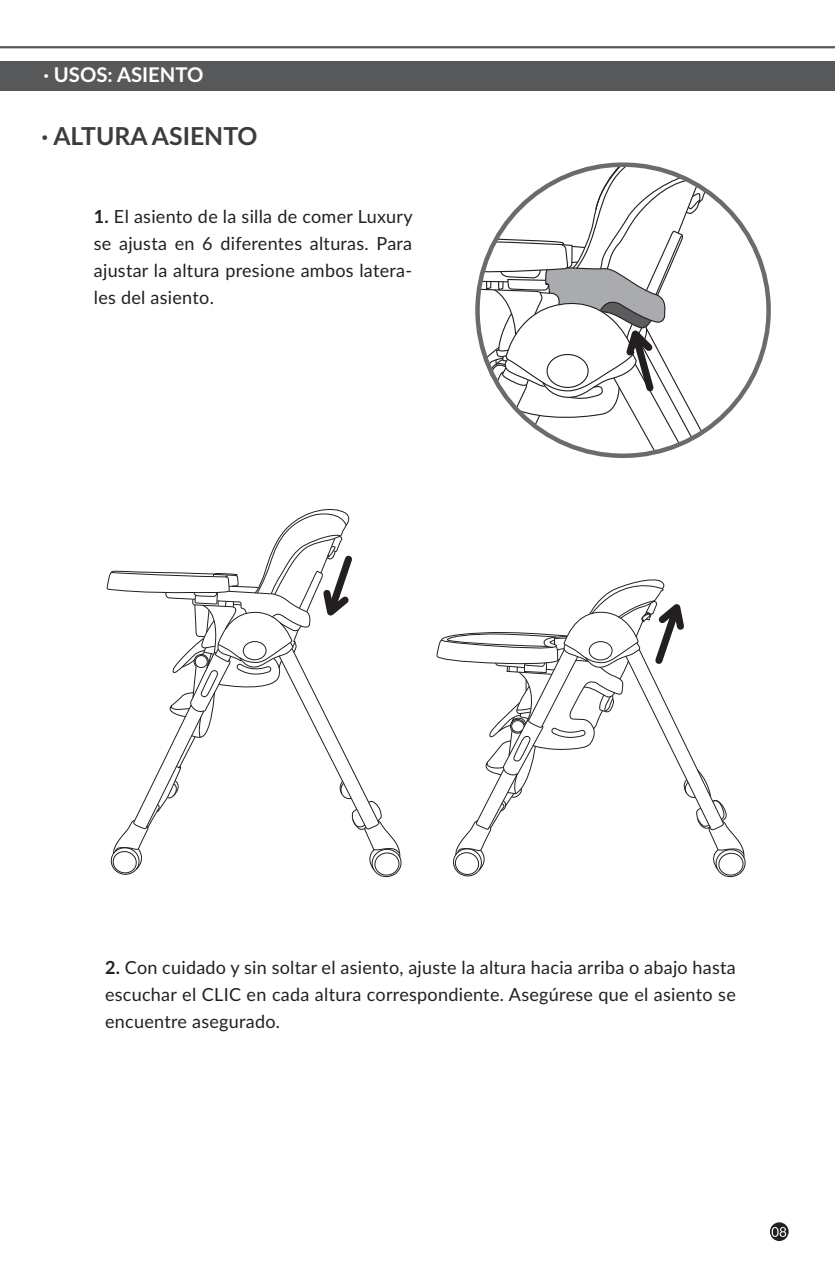
<style>
.page{position:relative;width:835px;height:1276px;background:#fff}
.page>*{position:absolute;margin:0;border:0;box-sizing:border-box;transform-origin:0 0}
.t1{font:700 24.75px "Lato";color:#3c3c3d}
.t2{font:700 20.25px "Lato";color:#fff}
.t3{font:18px/27px "Lato";letter-spacing:.015em;color:#231f20;text-align:justify}
.s1{font-weight:700}
</style>
<div class="page">
<div style="left:770px;top:1222px;width:18px;height:19px;background:#231f20;border-radius:50%"></div>
<svg style="left:771px;top:1227px;width:15px;height:10px"></svg>
<div style="left:0;top:61px;width:835px;height:30px;background:#57585a"></div>
<hr style="left:0;top:46px;width:835px;height:2px;background:#57585a">
<svg style="left:477px;top:165px;width:257px;height:291px"></svg>
<svg style="left:106px;top:509px;width:296px;height:368px"></svg>
<svg style="left:436px;top:579px;width:310px;height:299px"></svg>
<p class="t2" style="left:43px;top:60px;width:161px">· USOS: ASIENTO</p>
<h1 class="t1" style="left:41px;top:118px;width:218px">· ALTURA ASIENTO</h1>
<p class="t3" style="left:94px;top:203px;width:320px"><span class="s1">1.</span> El asiento de la silla de comer Luxury se ajusta en 6 diferentes alturas. Para ajustar la altura presione ambos latera&shy;les del asiento.</p>
<p class="t3" style="left:105px;top:953px;width:632px"><span class="s1">2.</span> Con cuidado y sin soltar el asiento, ajuste la altura hacia arriba o abajo hasta escuchar el CLIC en cada altura correspondiente. Asegúrese que el asiento se encuentre asegurado.</p>
</div>
